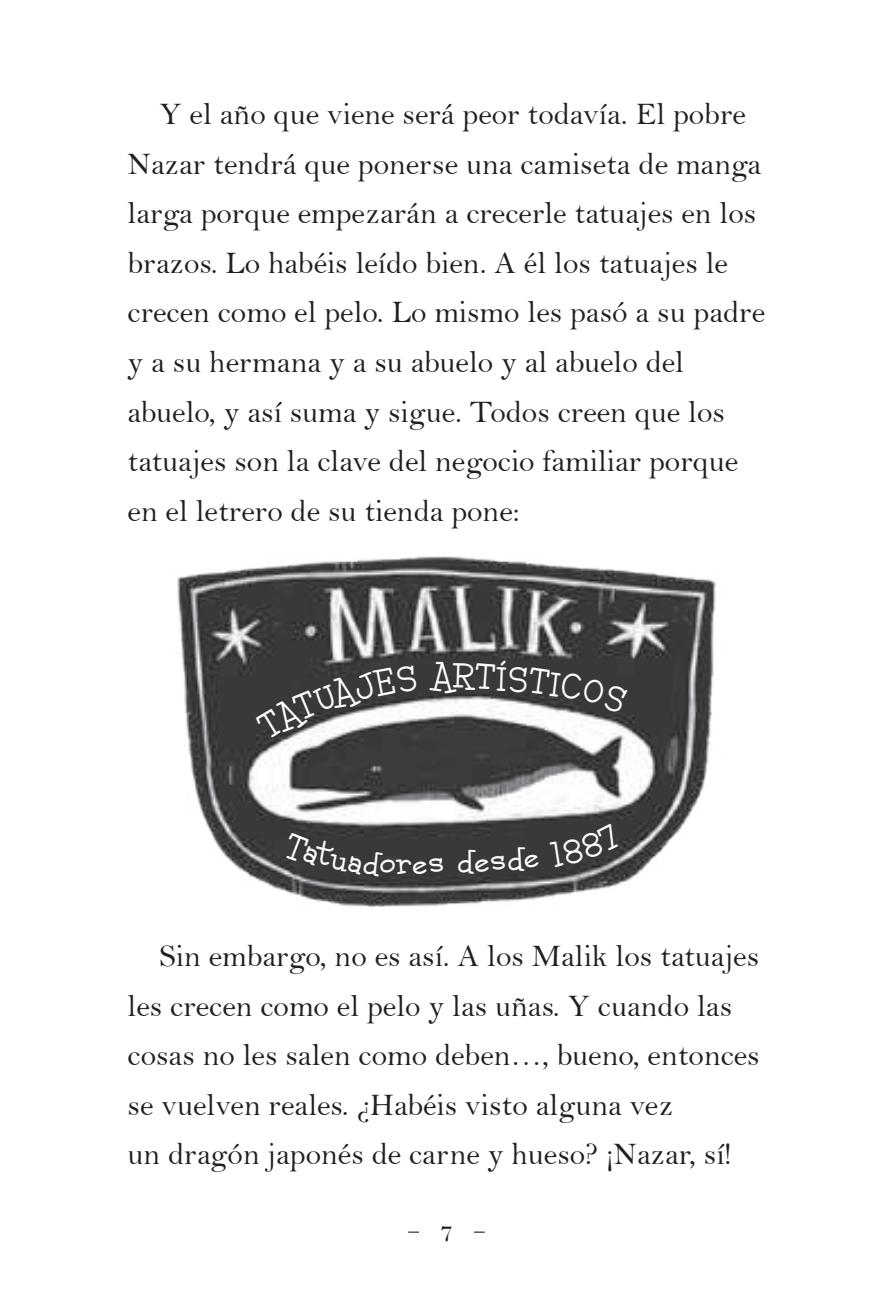
<style>
.page{position:relative;width:893px;height:1308px;background:#fff}
.page>*{position:absolute;margin:0;border:0;box-sizing:border-box;transform-origin:0 0}
.t1{font:36px "Malihini Tahitian BTN";color:#fff}
.t2{font:31.5px/49.5px "Bell";color:#231f20}
.t3{font:27px "Bell";color:#231f20}
</style>
<div class="page">
<hr style="left:408px;top:1231px;width:77px;height:1px;background:#231f20">
<div style="left:419px;top:1223px;width:54px;height:18px;background:#fff"></div>
<img style="left:177px;top:556px;width:539px;height:351px">
<svg style="left:255px;top:665px;width:162px;height:74px;background:#5b5a5b"></svg>
<svg style="left:429px;top:660px;width:200px;height:53px;background:#575657"></svg>
<div style="left:283px;top:832px;width:100px;height:44px;background:#3a393a"></div>
<div style="left:475px;top:846px;width:64px;height:26px;background:#3a393a"></div>
<div style="left:550px;top:823px;width:71px;height:44px;background:#3a393a"></div>
<p class="t2" style="left:128px;top:89px;width:639px;text-indent:32px">Y el año que viene será peor todavía. El pobre Nazar tendrá que ponerse una camiseta de manga larga porque empezarán a crecerle tatuajes en los brazos. Lo habéis leído bien. A él los tatuajes le crecen como el pelo. Lo mismo les pasó a su padre y a su hermana y a su abuelo y al abuelo del abuelo, y así suma y sigue. Todos creen que los tatuajes son la clave del negocio familiar porque en el letrero de su tienda pone:</p>
<p class="t1" style="left:380px;top:843px;width:18px">o</p>
<p class="t1" style="left:395px;top:843px;width:79px;rotate:-2deg">res d</p>
<p class="t2" style="left:128px;top:931px;width:634px;text-indent:32px">Sin embargo, no es así. A los Malik los tatuajes les crecen como el pelo y las uñas. Y cuando las cosas no les salen como deben…, bueno, entonces se vuelven reales. ¿Habéis visto alguna vez<br>un dragón japonés de carne y hueso? ¡Nazar, sí!</p>
<p class="t3" style="left:440px;top:1216px;width:15px">7</p>
</div>
